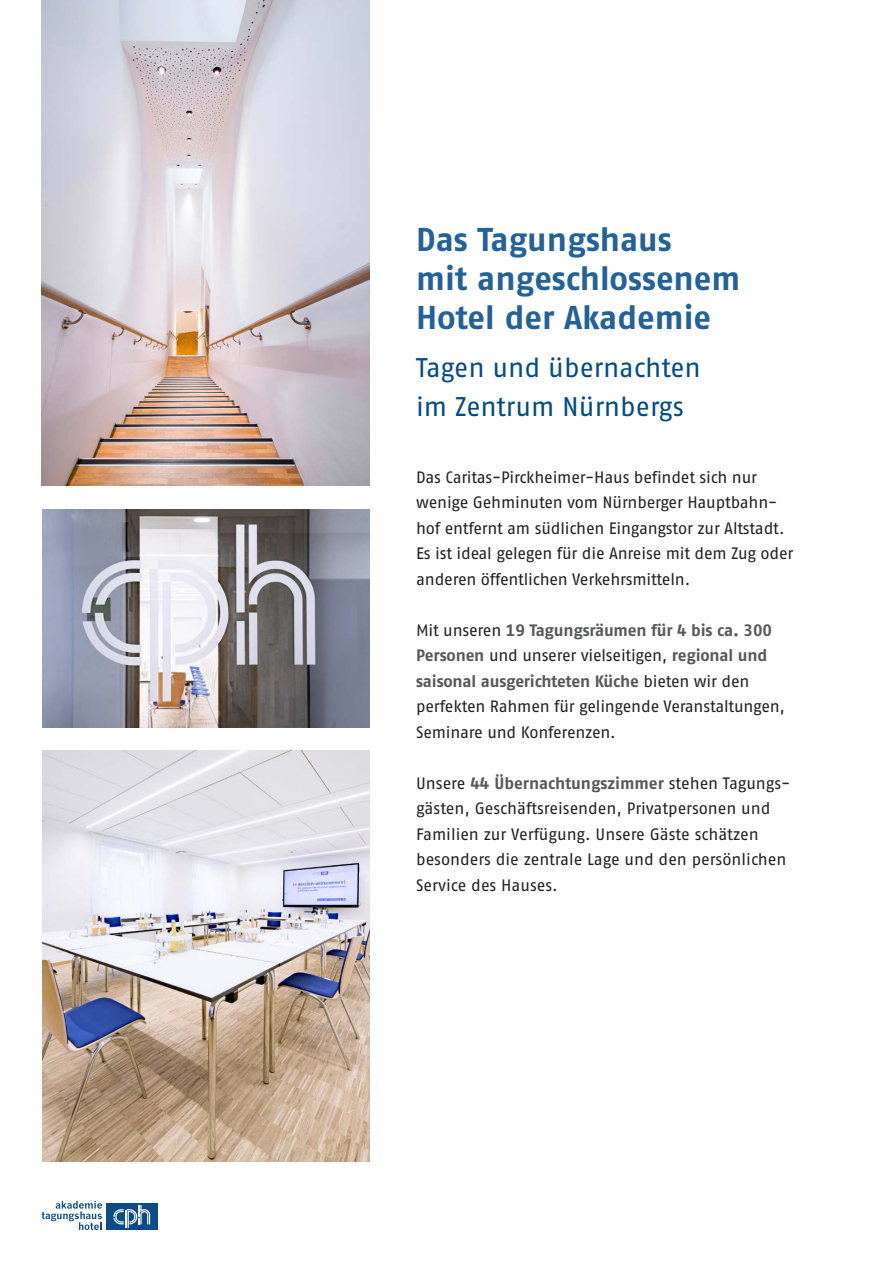
<style>
.page{position:relative;width:893px;height:1263px;background:#fff}
.page>*{position:absolute;margin:0;border:0;box-sizing:border-box;transform-origin:0 0}
.t1{font:33px/39px "Fago No Bold TF";color:#22619a}
.t2{font:27px/39px "Fago No Tf";letter-spacing:-.005em;color:#004b87}
.t3{font:16.5px/25.5px "Fago No Tf";letter-spacing:-.01em;color:#231f20}
.t4{font:16.5px "Fago No Bold TF";letter-spacing:-.01em;color:#57585a}
.s1{font-family:"Fago No Tf";color:#231f20}
.s2{font-family:"Fago No Bold TF";color:#57585a}
</style>
<div class="page">
<div style="left:106px;top:1203px;width:52px;height:27px;background:#0b4b88"></div>
<svg style="left:113px;top:1205px;width:37px;height:23px"></svg>
<svg style="left:42px;top:1201px;width:60px;height:29px"></svg>
<img style="left:43px;top:509px;width:326px;height:218px">
<img style="left:42px;top:0;width:327px;height:486px">
<img style="left:43px;top:750px;width:326px;height:412px">
<h1 class="t1" style="left:416px;top:220px;width:326px">Das Tagungshaus<br>mit angeschlossenem<br>Hotel der Akademie</h1>
<h2 class="t2" style="left:416px;top:348px;width:286px">Tagen und übernachten im Zentrum Nürnbergs</h2>
<p class="t3" style="left:416px;top:464px;width:379px">Das Caritas-Pirckheimer-Haus befindet sich nur wenige Gehminuten vom Nürnberger Hauptbahn&shy;hof entfernt am südlichen Eingangstor zur Altstadt.<br>Es ist ideal gelegen für die Anreise mit dem Zug oder anderen öffentlichen Verkehrsmitteln.</p>
<p class="t4" style="left:416px;top:620px;width:357px"><span class="s1">Mit unseren</span> 19 Tagungsräumen für 4 bis ca. 300</p>
<p class="t3" style="left:416px;top:643px;width:353px"><span class="s2">Personen</span> und unserer vielseitigen, <span class="s2">regional und</span></p>
<p class="t4" style="left:416px;top:671px;width:335px">saisonal ausgerichteten Küche <span class="s1">bieten wir den</span></p>
<p class="t3" style="left:416px;top:694px;width:370px">perfekten Rahmen für gelingende Veranstaltungen,<br>Seminare und Konferenzen.</p>
<p class="t4" style="left:416px;top:773px;width:376px"><span class="s1">Unsere</span> 44 Übernachtungszimmer <span class="s1">stehen Tagungs-</span></p>
<p class="t3" style="left:416px;top:796px;width:372px">gästen, Geschäftsreisenden, Privatpersonen und Familien zur Verfügung. Unsere Gäste schätzen besonders die zentrale Lage und den persönlichen Service des Hauses.</p>
</div>
